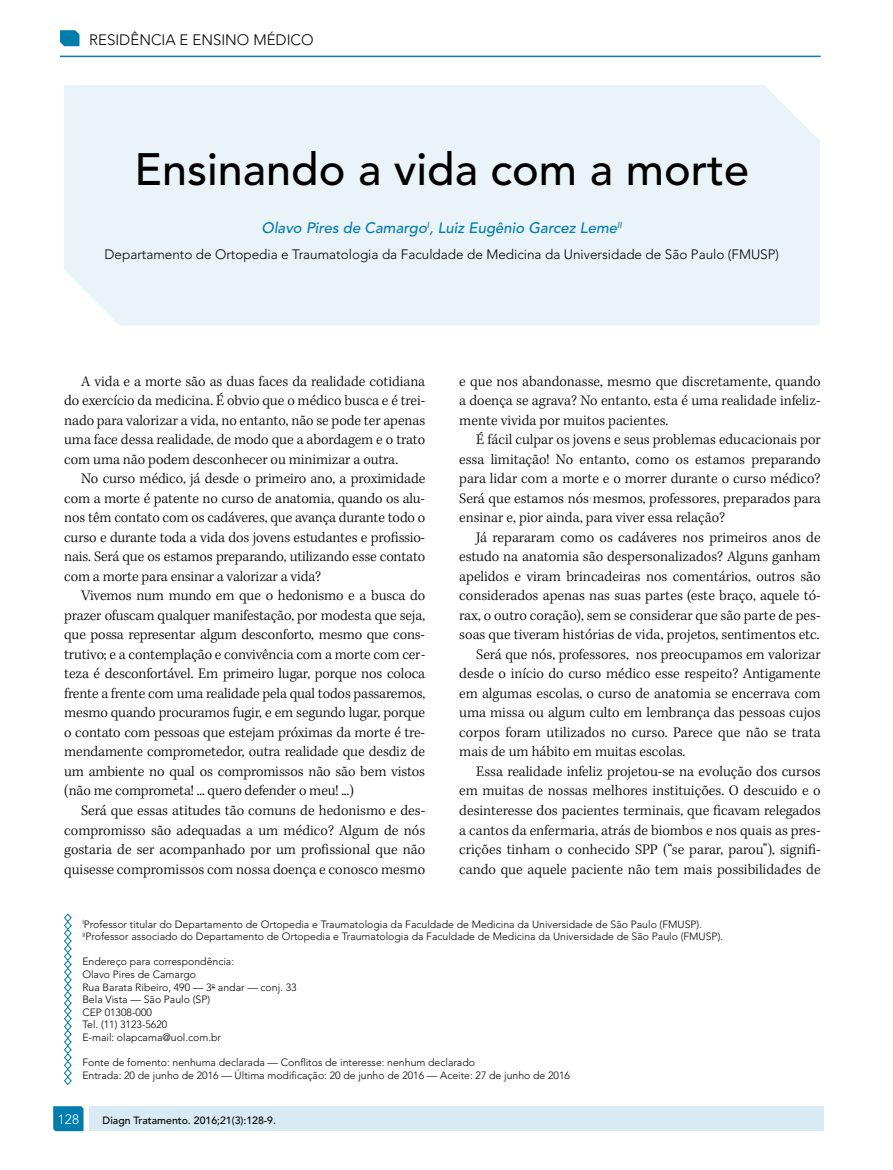
<style>
.page{position:relative;width:893px;height:1170px;background:#fff}
.page>*{position:absolute;margin:0;border:0;box-sizing:border-box;transform-origin:0 0}
.t1{font:500 45px "Avenir LT Std";color:#000}
.t2{font:300 15px/19.5px "Kepler Std";color:#000;text-align:justify}
.t3{font:italic 500 15px "Avenir LT Std";color:#007dac}
.t4{font:300 15px "Avenir LT Std";color:#000}
.t5{font:300 13.5px "Avenir LT Std";color:#000}
.t6{font:300 13.5px "Avenir LT Std";color:#fff}
.t7{font:300 10.5px/12.6px "Avenir LT Std";color:#000}
.t8{font:500 10.5px "Avenir LT Std";color:#000}
</style>
<div class="page">
<div style="left:64px;top:85px;width:756px;height:240px;background:#e9f3f8"></div>
<svg style="left:64px;top:913px;width:8px;height:172px"></svg>
<svg style="left:60px;top:30px;width:19px;height:16px"></svg>
<hr style="left:60px;top:56px;width:761px;height:1px;background:#007dac">
<svg style="left:53px;top:1106px;width:31px;height:24px"></svg>
<div style="left:89px;top:1106px;width:735px;height:24px;background:#d8eaf4"></div>
<p class="t4" style="left:89px;top:31px;width:226px">RESIDÊNCIA E ENSINO MÉDICO</p>
<h1 class="t1" style="left:135px;top:143px;width:616px">Ensinando a vida com a morte</h1>
<p class="t3" style="left:262px;top:219px;width:362px">Olavo Pires de Camargo<sup>I</sup>, Luiz Eugênio Garcez Leme<sup>II</sup></p>
<p class="t5" style="left:105px;top:247px;width:676px">Departamento de Ortopedia e Traumatologia da Faculdade de Medicina da Universidade de São Paulo (FMUSP)</p>
<p class="t2" style="left:64px;top:372px;width:363px;text-indent:17px">A vida e a morte são as duas faces da realidade cotidiana do exercício da medicina. É obvio que o médico busca e é trei&shy;nado para valorizar a vida, no entanto, não se pode ter apenas uma face dessa realidade, de modo que a abordagem e o trato com uma não podem desconhecer ou minimizar a outra.</p>
<p class="t2" style="left:64px;top:469px;width:363px;text-indent:17px">No curso médico, já desde o primeiro ano, a proximidade com a morte é patente no curso de anatomia, quando os alu&shy;nos têm contato com os cadáveres, que avança durante todo o curso e durante toda a vida dos jovens estudantes e profissio&shy;nais. Será que os estamos preparando, utilizando esse contato com a morte para ensinar a valorizar a vida?</p>
<p class="t2" style="left:64px;top:586px;width:362px;text-indent:17px">Vivemos num mundo em que o hedonismo e a busca do prazer ofuscam qualquer manifestação, por modesta que seja, que possa representar algum desconforto, mesmo que cons&shy;trutivo; e a contemplação e convivência com a morte com cer&shy;teza é desconfortável. Em primeiro lugar, porque nos coloca frente a frente com uma realidade pela qual todos passaremos, mesmo quando procuramos fugir, e em segundo lugar, porque o contato com pessoas que estejam próximas da morte é tre&shy;mendamente comprometedor, outra realidade que desdiz de um ambiente no qual os compromissos não são bem vistos (não me comprometa! ... quero defender o meu! ...)</p>
<p class="t2" style="left:64px;top:801px;width:363px;text-indent:17px">Será que essas atitudes tão comuns de hedonismo e des&shy;compromisso são adequadas a um médico? Algum de nós gostaria de ser acompanhado por um profissional que não quisesse compromissos com nossa doença e conosco mesmo</p>
<p class="t2" style="left:459px;top:372px;width:363px">e que nos abandonasse, mesmo que discretamente, quando a doença se agrava? No entanto, esta é uma realidade infeliz&shy;mente vivida por muitos pacientes.</p>
<p class="t2" style="left:459px;top:430px;width:363px;text-indent:17px">É fácil culpar os jovens e seus problemas educacionais por essa limitação! No entanto, como os estamos preparando para lidar com a morte e o morrer durante o curso médico?<br>Será que estamos nós mesmos, professores, preparados para ensinar e, pior ainda, para viver essa relação?</p>
<p class="t2" style="left:476px;top:528px;width:346px">Já repararam como os cadáveres nos primeiros anos de</p>
<p class="t2" style="left:459px;top:547px;width:363px">estudo na anatomia são despersonalizados? Alguns ganham</p>
<p class="t2" style="left:459px;top:567px;width:363px">apelidos e viram brincadeiras nos comentários, outros são</p>
<p class="t2" style="left:459px;top:586px;width:363px">considerados apenas nas suas partes (este braço, aquele tó-</p>
<p class="t2" style="left:459px;top:606px;width:363px">rax, o outro coração), sem se considerar que são parte de pes-</p>
<p class="t2" style="left:459px;top:625px;width:362px">soas que tiveram histórias de vida, projetos, sentimentos etc.</p>
<p class="t2" style="left:476px;top:645px;width:346px">Será que nós, professores, nos preocupamos em valorizar</p>
<p class="t2" style="left:459px;top:664px;width:363px">desde o início do curso médico esse respeito? Antigamente</p>
<p class="t2" style="left:459px;top:684px;width:363px">em algumas escolas, o curso de anatomia se encerrava com</p>
<p class="t2" style="left:459px;top:703px;width:363px">uma missa ou algum culto em lembrança das pessoas cujos</p>
<p class="t2" style="left:459px;top:723px;width:363px">corpos foram utilizados no curso. Parece que não se trata</p>
<p class="t2" style="left:459px;top:742px;width:228px">mais de um hábito em muitas escolas.</p>
<p class="t2" style="left:476px;top:762px;width:346px">Essa realidade infeliz projetou-se na evolução dos cursos</p>
<p class="t2" style="left:459px;top:781px;width:363px">em muitas de nossas melhores instituições. O descuido e o</p>
<p class="t2" style="left:459px;top:801px;width:363px">desinteresse dos pacientes terminais, que ficavam relegados</p>
<p class="t2" style="left:459px;top:820px;width:363px">a cantos da enfermaria, atrás de biombos e nos quais as pres-</p>
<p class="t2" style="left:459px;top:840px;width:363px">crições tinham o conhecido SPP (“se parar, parou”), signifi-</p>
<p class="t2" style="left:459px;top:859px;width:363px">cando que aquele paciente não tem mais possibilidades de</p>
<p class="t7" style="left:82px;top:917px;width:642px"><sup>I</sup>Professor titular do Departamento de Ortopedia e Traumatologia da Faculdade de Medicina da Universidade de São Paulo (FMUSP).<br><sup>II</sup>Professor associado do Departamento de Ortopedia e Traumatologia da Faculdade de Medicina da Universidade de São Paulo (FMUSP).</p>
<p class="t7" style="left:82px;top:955px;width:216px">Endereço para correspondência:<br>Olavo Pires de Camargo<br>Rua Barata Ribeiro, 490 — 3<sup>o</sup> andar — conj. 33<br>Bela Vista — São Paulo (SP)<br>CEP 01308-000<br>Tel. (11) 3123-5620<br>E-mail: olapcama@uol.com.br</p>
<p class="t7" style="left:82px;top:1056px;width:489px">Fonte de fomento: nenhuma declarada — Conflitos de interesse: nenhum declarado<br>Entrada: 20 de junho de 2016 — Última modificação: 20 de junho de 2016 — Aceite: 27 de junho de 2016</p>
<p class="t6" style="left:58px;top:1111px;width:23px">128</p>
<p class="t8" style="left:103px;top:1114px;width:175px">Diagn Tratamento. 2016;21(3):128-9.</p>
</div>
